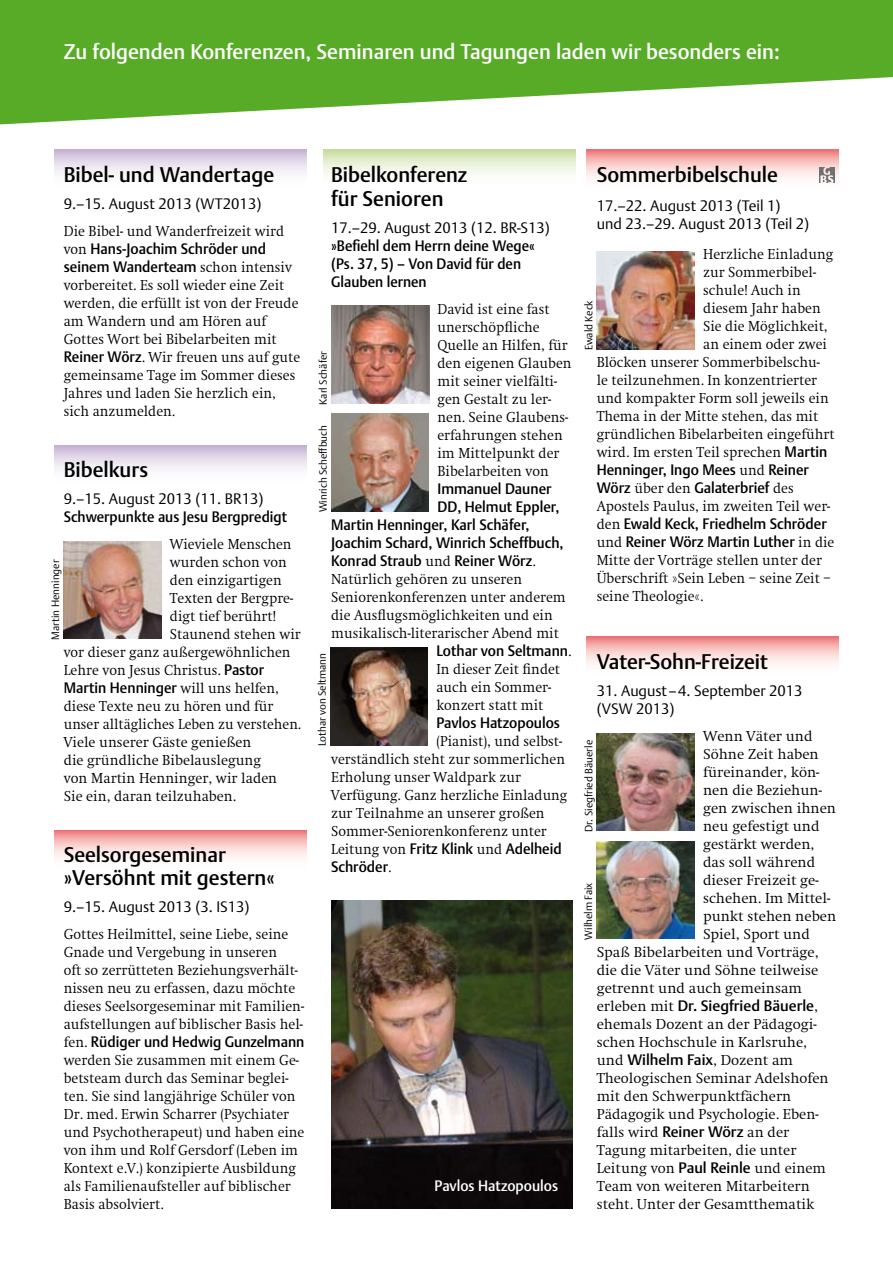
<style>
.page{position:relative;width:893px;height:1263px;background:#fff}
.page>*{position:absolute;margin:0;border:0;box-sizing:border-box;transform-origin:0 0}
.t1{font:500 21px/23.2px "DTL Argo TOT";color:#000}
.t2{font:500 21px "DTL Argo TOT";color:#fff}
.t3{font:300 15px/18px "Swift EF";color:#000;scale:.95 1}
.t4{font:300 15px/18px "Swift EF";color:#000}
.t5{font:500 15px/18px "DTL Argo TOT";color:#000;scale:.95 1}
.t6{font:300 15px/18px "DTL Argo TPRO";color:#000}
.t7{font:500 15px/18px "DTL Argo TOT";color:#000;scale:.94 1}
.t8{font:500 15px "DTL Argo TOT";color:#000}
.t9{font:500 15px "DTL Argo TOT";color:#fff;scale:.95 1}
.t10{font:300 10.5px "DTL Argo TPRO";color:#000}
.s1{font-family:"Swift EF";font-weight:300}
.s2{font-family:"DTL Argo TOT";font-weight:500}
</style>
<div class="page">
<svg style="left:54px;top:830px;width:252px;height:28px;background:#f7c3c1"></svg>
<svg style="left:587px;top:150px;width:252px;height:33px"></svg>
<div style="left:54px;top:150px;width:252px;height:42px;background:linear-gradient(to bottom,#d4c5de,#fff)"></div>
<svg style="left:323px;top:150px;width:252px;height:25px;background:#e3eed0"></svg>
<svg style="left:0;top:0;width:893px;height:124px;fill:#58ab27"></svg>
<div style="left:54px;top:446px;width:252px;height:42px;background:linear-gradient(to bottom,#d3c3dd,#fff)"></div>
<img style="left:64px;top:541px;width:97px;height:98px">
<svg style="left:587px;top:636px;width:252px;height:28px;background:#f6c0bf"></svg>
<img style="left:597px;top:841px;width:97px;height:98px">
<img style="left:597px;top:733px;width:98px;height:98px">
<img style="left:331px;top:306px;width:98px;height:98px">
<img style="left:330px;top:648px;width:98px;height:97px">
<img style="left:331px;top:414px;width:98px;height:97px">
<img style="left:331px;top:901px;width:242px;height:308px">
<img style="left:597px;top:252px;width:98px;height:97px">
<img style="left:819px;top:167px;width:15px;height:15px">
<h1 class="t2" style="left:64px;top:39px;width:718px">Zu folgenden Konferenzen, Seminaren und Tagungen laden wir besonders ein:</h1>
<h1 class="t1" style="left:64px;top:163px;width:212px">Bibel- und Wandertage</h1>
<p class="t6" style="left:64px;top:195px;width:199px">9.–15. August 2013 (WT2013)</p>
<p class="t3" style="left:64px;top:223px;width:234px">Die Bibel- und Wanderfreizeit wird</p>
<p class="t5" style="left:64px;top:240px;width:242px"><span class="s1">von</span> Hans-Joachim Schröder und seinem Wanderteam <span class="s1">schon intensiv</span></p>
<p class="t3" style="left:64px;top:277px;width:250px">vorbereitet. Es soll wieder eine Zeit werden, die erfüllt ist von der Freude am Wandern und am Hören auf<br>Gottes Wort bei Bibelarbeiten mit<br><span class="s2">Reiner Wörz</span>. Wir freuen uns auf gute gemeinsame Tage im Sommer dieses<br>Jahres und laden Sie herzlich ein, sich anzumelden.</p>
<h1 class="t1" style="left:64px;top:458px;width:86px">Bibelkurs</h1>
<p class="t6" style="left:64px;top:490px;width:201px">9.–15. August 2013 (11. BR13)</p>
<p class="t7" style="left:64px;top:508px;width:239px">Schwerpunkte aus Jesu Bergpredigt</p>
<p class="t3" style="left:170px;top:535px;width:130px">Wieviele Menschen</p>
<p class="t3" style="left:170px;top:553px;width:124px">wurden schon von</p>
<p class="t3" style="left:170px;top:571px;width:119px">den einzigartigen</p>
<p class="t3" style="left:170px;top:589px;width:131px">Texten der Bergpre-</p>
<p class="t3" style="left:170px;top:607px;width:113px">digt tief berührt!</p>
<p class="t3" style="left:170px;top:625px;width:139px">Staunend stehen wir</p>
<p class="t3" style="left:64px;top:643px;width:240px">vor dieser ganz außergewöhnlichen</p>
<p class="t3" style="left:64px;top:661px;width:212px">Lehre von Jesus Christus. <span class="s2">Pastor</span></p>
<p class="t5" style="left:64px;top:679px;width:228px">Martin Henninger <span class="s1">will uns helfen,</span></p>
<p class="t3" style="left:64px;top:697px;width:251px">diese Texte neu zu hören und für unser alltägliches Leben zu verstehen.<br>Viele unserer Gäste genießen<br>die gründliche Bibelauslegung<br>von Martin Henninger, wir laden<br>Sie ein, daran teilzuhaben.</p>
<p class="t10" style="left:49px;top:640px;width:82px;rotate:-90deg">Martin Henninger</p>
<h1 class="t1" style="left:64px;top:843px;width:213px">Seelsorgeseminar »Versöhnt mit gestern«</h1>
<p class="t6" style="left:64px;top:898px;width:187px">9.–15. August 2013 (3. IS13)</p>
<p class="t3" style="left:64px;top:925px;width:254px">Gottes Heilmittel, seine Liebe, seine Gnade und Vergebung in unseren<br>oft so zerrütteten Beziehungsverhält&shy;nissen neu zu erfassen, dazu möchte dieses Seelsorgeseminar mit Familien&shy;aufstellungen auf biblischer Basis hel-</p>
<p class="t5" style="left:64px;top:1033px;width:255px"><span class="s1">fen.</span> Rüdiger und Hedwig Gunzelmann</p>
<p class="t3" style="left:64px;top:1051px;width:255px">werden Sie zusammen mit einem Ge&shy;betsteam durch das Seminar beglei&shy;ten. Sie sind langjährige Schüler von Dr. med. Erwin Scharrer (Psychiater und Psychotherapeut) und haben eine von ihm und Rolf Gersdorf (Leben im Kontext e.V.) konzipierte Ausbildung als Familienaufsteller auf biblischer Basis absolviert.</p>
<h1 class="t1" style="left:331px;top:163px;width:138px">Bibelkonferenz für Senioren</h1>
<p class="t6" style="left:331px;top:218px;width:220px">17.–29. August 2013 (12. BR-S13)</p>
<p class="t7" style="left:331px;top:236px;width:218px">»Befiehl dem Herrn deine Wege« (Ps. 37, 5) – Von David für den<br>Glauben lernen</p>
<p class="t3" style="left:437px;top:300px;width:143px">David ist eine fast unerschöpfliche<br>Quelle an Hilfen, für den eigenen Glauben mit seiner vielfälti&shy;gen Gestalt zu ler&shy;nen. Seine Glaubens&shy;erfahrungen stehen im Mittelpunkt der<br>Bibelarbeiten von</p>
<p class="t5" style="left:437px;top:479px;width:122px">Immanuel Dauner</p>
<p class="t5" style="left:437px;top:497px;width:130px">DD, Helmut Eppler,</p>
<p class="t5" style="left:331px;top:515px;width:210px">Martin Henninger, Karl Schäfer,</p>
<p class="t5" style="left:331px;top:533px;width:246px">Joachim Schard, Winrich Scheffbuch,</p>
<p class="t5" style="left:331px;top:551px;width:217px">Konrad Straub <span class="s1">und</span> Reiner Wörz<span class="s1">.</span></p>
<p class="t3" style="left:331px;top:570px;width:249px">Natürlich gehören zu unseren Seniorenkonferenzen unter anderem die Ausflugsmöglichkeiten und ein musikalisch-literarischer Abend mit</p>
<p class="t5" style="left:436px;top:641px;width:144px">Lothar von Seltmann<span class="s1">.</span></p>
<p class="t3" style="left:436px;top:660px;width:132px">In dieser Zeit findet auch ein Sommer&shy;konzert statt mit</p>
<p class="t5" style="left:436px;top:713px;width:132px">Pavlos Hatzopoulos</p>
<p class="t3" style="left:331px;top:732px;width:250px;text-indent:105px">(Pianist), und selbst&shy;verständlich steht zur sommerlichen<br>Erholung unser Waldpark zur<br>Verfügung. Ganz herzliche Einladung zur Teilnahme an unserer großen<br>Sommer-Seniorenkonferenz unter</p>
<p class="t5" style="left:331px;top:839px;width:244px"><span class="s1">Leitung von</span> Fritz Klink <span class="s1">und</span> Adelheid<br>Schröder<span class="s1">.</span></p>
<p class="t10" style="left:317px;top:404px;width:55px;rotate:-90deg">Karl Schäfer</p>
<p class="t10" style="left:317px;top:512px;width:89px;rotate:-90deg">Winrich Scheffbuch</p>
<p class="t10" style="left:316px;top:746px;width:95px;rotate:-90deg">Lothar von Seltmann</p>
<p class="t9" style="left:435px;top:1177px;width:132px">Pavlos Hatzopoulos</p>
<h1 class="t1" style="left:597px;top:163px;width:183px">Sommerbibelschule</h1>
<p class="t6" style="left:597px;top:197px;width:214px">17.–22. August 2013 (Teil 1) und 23.–29. August 2013 (Teil 2)</p>
<p class="t3" style="left:703px;top:246px;width:138px">Herzliche Einladung</p>
<p class="t3" style="left:703px;top:264px;width:120px">zur Sommerbibel-</p>
<p class="t3" style="left:703px;top:282px;width:104px">schule! Auch in</p>
<p class="t3" style="left:703px;top:300px;width:125px">diesem Jahr haben</p>
<p class="t3" style="left:703px;top:318px;width:132px">Sie die Möglichkeit,</p>
<p class="t3" style="left:703px;top:336px;width:132px">an einem oder zwei</p>
<p class="t3" style="left:597px;top:354px;width:236px">Blöcken unserer Sommerbibelschu-</p>
<p class="t3" style="left:597px;top:372px;width:233px">le teilzunehmen. In konzentrierter</p>
<p class="t3" style="left:597px;top:390px;width:246px">und kompakter Form soll jeweils ein</p>
<p class="t3" style="left:597px;top:408px;width:235px">Thema in der Mitte stehen, das mit</p>
<p class="t3" style="left:597px;top:426px;width:252px">gründlichen Bibelarbeiten eingeführt</p>
<p class="t3" style="left:597px;top:444px;width:244px">wird. Im ersten Teil sprechen <span class="s2">Martin</span></p>
<p class="t5" style="left:597px;top:461px;width:225px">Henninger, Ingo Mees <span class="s1">und</span> Reiner<br>Wörz <span class="s1">über den</span> Galaterbrief <span class="s1">des</span></p>
<p class="t3" style="left:597px;top:498px;width:247px">Apostels Paulus, im zweiten Teil wer-</p>
<p class="t5" style="left:597px;top:515px;width:252px"><span class="s1">den</span> Ewald Keck, Friedhelm Schröder <span class="s1">und</span> Reiner Wörz Martin Luther <span class="s1">in die</span></p>
<p class="t3" style="left:597px;top:552px;width:248px">Mitte der Vorträge stellen unter der<br>Überschrift »Sein Leben – seine Zeit – seine Theologie«.</p>
<p class="t10" style="left:582px;top:350px;width:52px;rotate:-90deg">Ewald Keck</p>
<h1 class="t1" style="left:597px;top:650px;width:173px">Vater-Sohn-Freizeit</h1>
<p class="t6" style="left:597px;top:682px;width:207px">31. August–4. September 2013 (VSW 2013)</p>
<p class="t4" style="left:703px;top:727px;width:111px">Wenn Väter und</p>
<p class="t4" style="left:703px;top:745px;width:117px">Söhne Zeit haben</p>
<p class="t4" style="left:703px;top:763px;width:118px">füreinander, kön-</p>
<p class="t4" style="left:703px;top:781px;width:120px">nen die Beziehun-</p>
<p class="t4" style="left:703px;top:799px;width:134px">gen zwischen ihnen</p>
<p class="t4" style="left:703px;top:817px;width:118px">neu gefestigt und</p>
<p class="t4" style="left:703px;top:835px;width:113px">gestärkt werden,</p>
<p class="t4" style="left:703px;top:853px;width:114px">das soll während</p>
<p class="t4" style="left:703px;top:871px;width:117px">dieser Freizeit ge-</p>
<p class="t4" style="left:703px;top:889px;width:129px">schehen. Im Mittel-</p>
<p class="t4" style="left:703px;top:907px;width:135px">punkt stehen neben</p>
<p class="t4" style="left:703px;top:925px;width:109px">Spiel, Sport und</p>
<p class="t4" style="left:597px;top:943px;width:223px">Spaß Bibelarbeiten und Vorträge,</p>
<p class="t4" style="left:597px;top:961px;width:223px">die die Väter und Söhne teilweise</p>
<p class="t4" style="left:597px;top:979px;width:207px">getrennt und auch gemeinsam</p>
<p class="t8" style="left:597px;top:997px;width:223px"><span class="s1">erleben mit</span> Dr. Siegfried Bäuerle<span class="s1">,</span></p>
<p class="t4" style="left:597px;top:1015px;width:233px">ehemals Dozent an der Pädagogi&shy;schen Hochschule in Karlsruhe, und <span class="s2">Wilhelm Faix</span>, Dozent am<br>Theologischen Seminar Adelshofen mit den Schwerpunktfächern<br>Pädagogik und Psychologie. Eben&shy;falls wird <span class="s2">Reiner Wörz</span> an der<br>Tagung mitarbeiten, die unter<br>Leitung von <span class="s2">Paul Reinle</span> und einem<br>Team von weiteren Mitarbeitern steht. Unter der Gesamtthematik</p>
<p class="t10" style="left:582px;top:832px;width:93px;rotate:-90deg">Dr. Siegfried Bäuerle</p>
<p class="t10" style="left:582px;top:940px;width:58px;rotate:-90deg">Wilhelm Faix</p>
</div>
